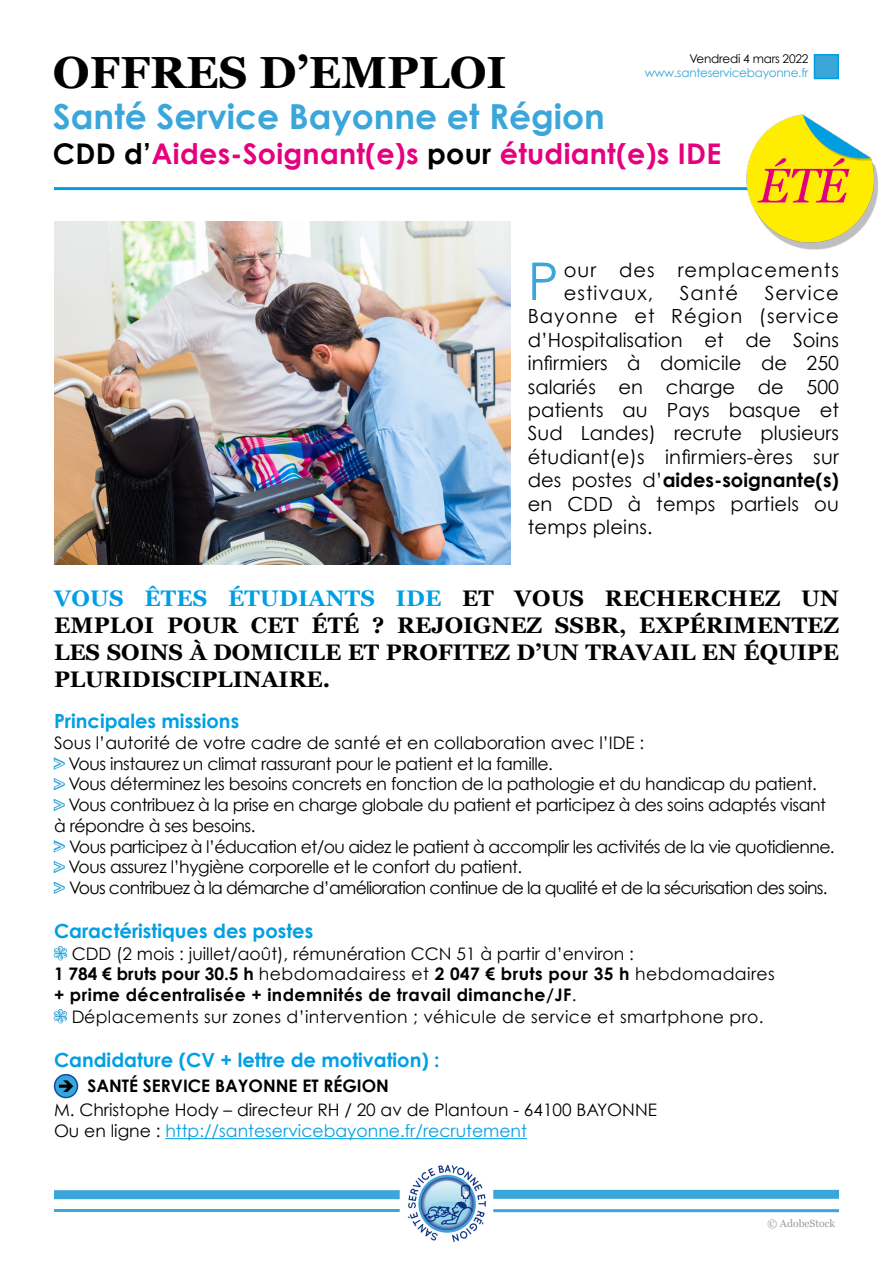
<style>
.page{position:relative;width:893px;height:1263px;background:#fff}
.page>*{position:absolute;margin:0;border:0;box-sizing:border-box;transform-origin:0 0}
.t1{font:52.05px "Century Gothic";color:#3aa6d9}
.t2{font:700 45px "Georgia";color:#000}
.t3{font:700 34.5px "Century Gothic";color:#3aa6d9}
.t4{font:700 28.5px "Century Gothic";letter-spacing:.01em;color:#e6007d}
.t5{font:700 22.5px/27px "Georgia";color:#000;text-align:justify}
.t6{font:19.5px/23.4px "Century Gothic";letter-spacing:.01em;color:#000;text-align:justify}
.t7{font:700 19.5px "Century Gothic";color:#009fe3}
.t8{font:19.5px/23.4px "Century Gothic";letter-spacing:.05em;color:#000}
.t9{font:17.25px/20.7px "Century Gothic";letter-spacing:-.025em;color:#000}
.t10{font:17.25px "Century Gothic";color:#000}
.t11{font:700 17.25px/20.7px "Century Gothic";letter-spacing:.025em;color:#000}
.t12{font:17.25px "Century Gothic";letter-spacing:.02em;color:#000}
.t13{font:17.25px "Century Gothic";color:#009fe3}
.t14{font:700 17.25px "Century Gothic";color:#000}
.Chapo_Gros{font:12px "Century Gothic";letter-spacing:-.02em;color:#3aa6d9}
.Chapo_Gros-2{font:12px "Century Gothic";letter-spacing:-.02em;color:#000}
.t15{font:10.5px "Georgia";color:#9b9b9a}
.s1{color:#000}
.s2{font-weight:700}
.s3{color:#009fe3}
.s4{color:#fff}
.s5{font-family:"Monotype Sorts";font-size:18px;color:#fff}
.s6{font-weight:400}
</style>
<div class="page">
<img style="left:407px;top:1164px;width:79px;height:78px">
<hr style="left:493px;top:1209px;width:346px;height:3px;background:#3aa6d9">
<div style="left:493px;top:1190px;width:346px;height:9px;background:#3aa6d9"></div>
<div style="left:54px;top:1190px;width:346px;height:9px;background:#3aa6d9"></div>
<hr style="left:54px;top:1209px;width:346px;height:3px;background:#3aa6d9">
<hr style="left:54px;top:187px;width:785px;height:3px;background:#009fe3">
<div style="left:814px;top:54px;width:25px;height:25px;background:#3aa6d9;border:2px solid #009fe3"></div>
<hr style="left:165px;top:1138px;width:362px;height:1px;background:#009fe3">
<svg style="left:53px;top:757px;width:12px;height:54px"></svg>
<svg style="left:53px;top:840px;width:12px;height:34px"></svg>
<svg style="left:53px;top:881px;width:12px;height:13px"></svg>
<svg style="left:53px;top:946px;width:14px;height:15px"></svg>
<svg style="left:53px;top:1009px;width:14px;height:15px"></svg>
<img style="left:54px;top:1074px;width:25px;height:25px">
<img style="left:54px;top:221px;width:457px;height:344px">
<img style="left:732px;top:114px;width:146px;height:136px">
<p class="Chapo_Gros-2" style="left:689px;top:51px;width:120px">Vendredi 4 mars 2022</p>
<p class="Chapo_Gros" style="left:645px;top:66px;width:165px">www.santeservicebayonne.fr</p>
<p class="t2" style="left:53px;top:39px;width:455px">OFFRES D’EMPLOI</p>
<p class="t3" style="left:53px;top:95px;width:554px">Santé Service Bayonne et Région</p>
<p class="t4" style="left:53px;top:135px;width:670px"><span class="s1">CDD d’</span>Aides-Soignant(e)s <span class="s1">pour</span> étudiant(e)s IDE</p>
<p class="t1" style="left:528px;top:249px;width:32px">P</p>
<p class="t8" style="left:564px;top:258px;width:277px">our des remplacements estivaux,</p>
<p class="t6" style="left:680px;top:281px;width:60px">Santé</p>
<p class="t6" style="left:528px;top:281px;width:313px;text-indent:237px">Service Bayonne et Région (service d’Hospitalisation et de Soins infirmiers à domicile de 250 salariés en charge de 500 patients au Pays basque et Sud Landes) recrute plusieurs étudiant(e)s infirmiers-ères sur des postes d’<span class="s2">aides-soignante(s) </span>en CDD à temps partiels ou temps pleins.</p>
<p class="t5" style="left:54px;top:583px;width:786px"><span class="s3">VOUS ÊTES ÉTUDIANTS IDE</span> ET VOUS RECHERCHEZ UN EMPLOI POUR CET ÉTÉ ? REJOIGNEZ SSBR, EXPÉRIMENTEZ LES SOINS À DOMICILE ET PROFITEZ D’UN TRAVAIL EN ÉQUIPE PLURIDISCIPLINAIRE.</p>
<p class="t7" style="left:54px;top:709px;width:187px">Principales missions</p>
<p class="t10" style="left:54px;top:732px;width:592px">Sous l’autorité de votre cadre de santé et en collaboration avec l’IDE :</p>
<p class="t9" style="left:54px;top:753px;width:500px"><span class="s4">&gt;</span> Vous instaurez un climat rassurant pour le patient et la famille.</p>
<p class="t9" style="left:54px;top:774px;width:773px"><span class="s4">&gt;</span> Vous déterminez les besoins concrets en fonction de la pathologie et du handicap du patient. <span class="s4">&gt;</span> Vous contribuez à la prise en charge globale du patient et participez à des soins adaptés visant à répondre à ses besoins.</p>
<p class="t9" style="left:54px;top:836px;width:782px"><span class="s4">&gt;</span> Vous participez à l’éducation et/ou aidez le patient à accomplir les activités de la vie quotidienne. <span class="s4">&gt;</span> Vous assurez l’hygiène corporelle et le confort du patient.<br><span class="s4">&gt;</span> Vous contribuez à la démarche d’amélioration continue de la qualité et de la sécurisation des soins.</p>
<p class="t7" style="left:54px;top:919px;width:261px">Caractéristiques des postes</p>
<p class="t10" style="left:54px;top:943px;width:581px"><span class="s5">c</span> CDD (2 mois : juillet/août), rémunération CCN 51 à partir d’environ :</p>
<p class="t11" style="left:54px;top:963px;width:722px">1 784 € bruts pour 30.5 h <span class="s6">hebdomadairess et</span> 2 047 € bruts pour 35 h <span class="s6">hebdomadaires </span>+ prime décentralisée + indemnités de travail dimanche/JF<span class="s6">.</span></p>
<p class="t12" style="left:54px;top:1006px;width:711px"><span class="s5">c</span> Déplacements sur zones d’intervention ; véhicule de service et smartphone pro.</p>
<p class="t7" style="left:54px;top:1047px;width:387px">Candidature (CV + lettre de motivation) :</p>
<p class="t14" style="left:87px;top:1075px;width:303px">SANTÉ SERVICE BAYONNE ET RÉGION</p>
<p class="t10" style="left:54px;top:1099px;width:604px">M. Christophe Hody – directeur RH / 20 av de Plantoun - 64100 BAYONNE</p>
<p class="t13" style="left:54px;top:1120px;width:474px"><span class="s1">Ou en ligne :</span> http://santeservicebayonne.fr/recrutement</p>
<p class="t15" style="left:767px;top:1216px;width:69px">© AdobeStock</p>
</div>
